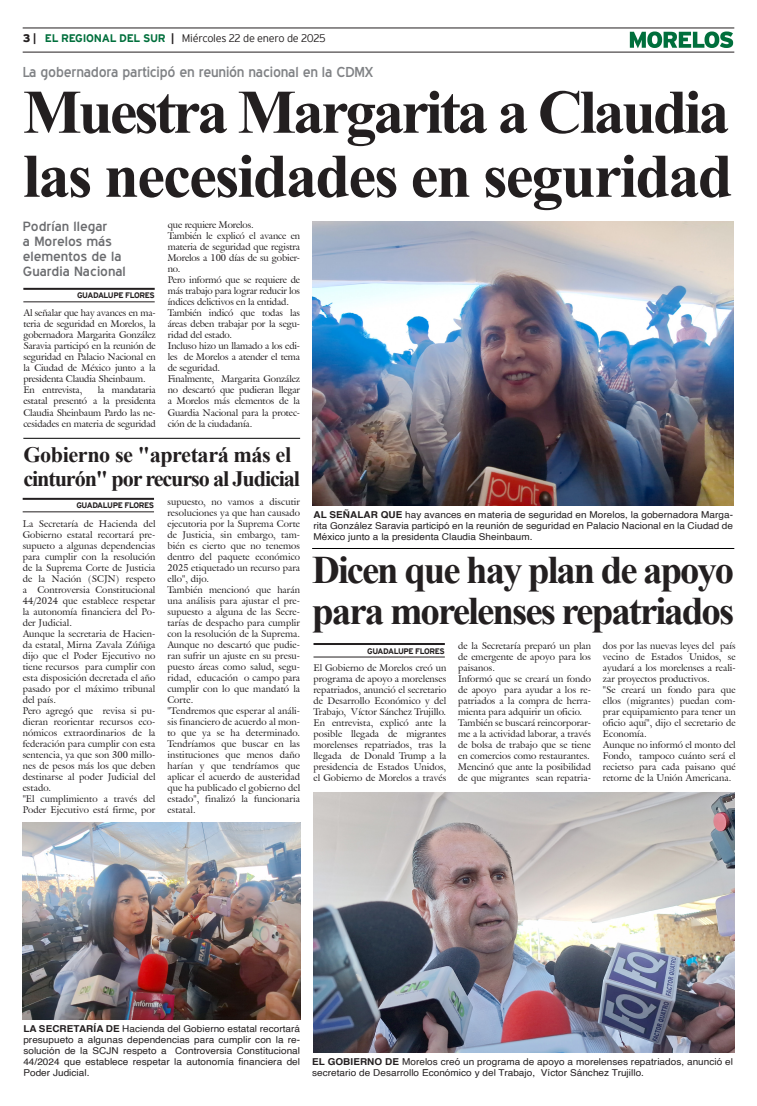
<style>
.page{position:relative;width:757px;height:1106px;background:#fff}
.page>*{position:absolute;margin:0;border:0;box-sizing:border-box;transform-origin:0 0}
.Cabeza_01{font:700 62px "Times New Roman";letter-spacing:-.03em;color:#231f20}
.Cabeza_01-2{font:700 62px "Times New Roman";letter-spacing:-.05em;color:#231f20}
.Cabeza_02{font:700 39px "Times New Roman";letter-spacing:-.05em;color:#231f20}
.Cabeza_03{font:700 22px "Times New Roman";letter-spacing:-.05em;color:#231f20}
.Cabeza_03-2{font:700 22px "Times New Roman";letter-spacing:-.02em;color:#231f20}
.Balazo_01{font:14px "Blue Highway";letter-spacing:-.015em;color:#808285;scale:1.05 1}
.Sumario_Portada{font:13px/15px "Blue Highway";color:#6c6d70;scale:1.1 1}
.t1{font:300 11px "Interstate";letter-spacing:-.025em;color:#231f20}
.t2{font:9.5px/11px "Galliard IT Cby BT";letter-spacing:.005em;color:#231f20;text-align:justify}
.Pie_de_foto{font:9.5px/11px "Helvetica";letter-spacing:.005em;color:#231f20;text-align:justify;scale:1.05 1}
.t3{font:700 8px "Interstate";letter-spacing:-.05em;color:#231f20}
.s1{font-weight:900}
.s2{font-weight:700}
.s3{font-weight:700;color:#006f3c}
</style>
<div class="page">
<hr style="left:23px;top:28px;width:711px;height:1px;background:#231f20">
<hr style="left:23px;top:52px;width:711px;height:1px;background:#231f20">
<svg style="left:630px;top:31px;width:103px;height:17px"></svg>
<hr style="left:23px;top:288px;width:132px;height:2px;background:#231f20">
<hr style="left:23px;top:301px;width:132px;height:1px;background:#231f20">
<hr style="left:23px;top:498px;width:131px;height:2px;background:#231f20">
<hr style="left:23px;top:511px;width:131px;height:1px;background:#231f20">
<hr style="left:23px;top:438px;width:277px;height:1px;background:#000">
<hr style="left:313px;top:643px;width:132px;height:2px;background:#231f20">
<hr style="left:313px;top:656px;width:132px;height:1px;background:#231f20">
<hr style="left:312px;top:548px;width:422px;height:1px;background:#000">
<img style="left:312px;top:221px;width:421px;height:284px">
<img style="left:313px;top:792px;width:421px;height:260px">
<img style="left:23px;top:822px;width:277px;height:197px">
<p class="t1" style="left:23px;top:32px;width:304px"><span class="s1">3</span> <span class="s2">|</span> <span class="s3">EL REGIONAL DEL SUR</span> <span class="s2">|</span> Miércoles 22 de enero de 2025</p>
<p class="Balazo_01" style="left:23px;top:64px;width:335px">La gobernadora participó en reunión nacional en la CDMX</p>
<p class="Cabeza_01-2" style="left:23px;top:67px;width:708px">Muestra Margarita a Claudia</p>
<p class="Cabeza_01" style="left:23px;top:131px;width:711px">las necesidades en seguridad</p>
<p class="Sumario_Portada" style="left:23px;top:219px;width:95px">Podrían llegar<br>a Morelos más elementos de la<br>Guardia Nacional</p>
<p class="t3" style="left:77px;top:291px;width:79px">GUADALUPE FLORES</p>
<p class="t2" style="left:168px;top:219px;width:88px">que requiere Morelos.</p>
<p class="t2" style="left:168px;top:230px;width:134px">También le explicó el avance en materia de seguridad que registra Morelos a 100 días de su gobier&shy;no.</p>
<p class="t2" style="left:168px;top:274px;width:134px">Pero informó que se requiere de más trabajo para lograr reducir los índices delictivos en la entidad.</p>
<p class="t2" style="left:168px;top:307px;width:134px">También indicó que todas las áreas deben trabajar por la segu&shy;ridad del estado.</p>
<p class="t2" style="left:168px;top:340px;width:134px">Incluso hizo un llamado a los edi&shy;les de Morelos a atender el tema de seguridad.</p>
<p class="t2" style="left:168px;top:373px;width:134px">Finalmente, Margarita González no descartó que pudieran llegar a Morelos más elementos de la Guardia Nacional para la protec&shy;ción de la ciudadanía.</p>
<p class="t2" style="left:23px;top:307px;width:134px">Al señalar que hay avances en ma&shy;teria de seguridad en Morelos, la gobernadora Margarita González Saravia participó en la reunión de seguridad en Palacio Nacional en la Ciudad de México junto a la presidenta Claudia Sheinbaum.</p>
<p class="t2" style="left:23px;top:384px;width:60px">En entrevista,</p>
<p class="t2" style="left:23px;top:384px;width:134px;text-indent:74px">la mandataria estatal presentó a la presidenta Claudia Sheinbaum Pardo las ne&shy;cesidades en materia de seguridad</p>
<p class="Cabeza_03-2" style="left:23px;top:438px;width:269px">Gobierno se "apretará más el</p>
<p class="Cabeza_03" style="left:23px;top:462px;width:278px">cinturón" por recurso al Judicial</p>
<p class="t3" style="left:76px;top:501px;width:79px">GUADALUPE FLORES</p>
<p class="t2" style="left:167px;top:496px;width:134px">supuesto, no vamos a discutir resoluciones ya que han causado ejecutoria por la Suprema Corte de Justicia, sin embargo, tam&shy;bién es cierto que no tenemos dentro del paquete económico 2025 etiquetado un recurso para ello", dijo.</p>
<p class="t2" style="left:167px;top:584px;width:134px">También mencionó que harán una análisis para ajustar el pre&shy;supuesto a alguna de las Secre&shy;tarías de despacho para cumplir con la resolución de la Suprema.</p>
<p class="t2" style="left:167px;top:639px;width:134px">Aunque no descartó que pudie&shy;ran sufrir un ajuste en su presu&shy;puesto áreas como salud, segu&shy;ridad, educación o campo para cumplir con lo que mandató la Corte.</p>
<p class="t2" style="left:167px;top:705px;width:134px">"Tendremos que esperar al análi&shy;sis financiero de acuerdo al mon&shy;to que ya se ha determinado.<br>Tendríamos que buscar en las instituciones que menos daño harían y que tendríamos que aplicar el acuerdo de austeridad que ha publicado el gobierno del estado", finalizó la funcionaria estatal.</p>
<p class="t2" style="left:23px;top:518px;width:134px">La Secretaría de Hacienda del Gobierno estatal recortará pre&shy;supueto a algunas dependencias para cumplir con la resolución de la Suprema Corte de Justicia de la Nación (SCJN) respeto a Controversia Constitucional 44/2024 que establece respetar la autonomía financiera del Po&shy;der Judicial.</p>
<p class="t2" style="left:23px;top:628px;width:134px">Aunque la secretaria de Hacien&shy;da estatal, Mirna Zavala Zúñiga dijo que el Poder Ejecutivo no tiene recursos para cumplir con esta disposición decretada el año pasado por el máximo tribunal del país.</p>
<p class="t2" style="left:23px;top:705px;width:134px">Pero agregó que revisa si pu&shy;dieran reorientar recursos eco&shy;nómicos extraordinarios de la federación para cumplir con esta sentencia, ya que son 300 millo&shy;nes de pesos más los que deben destinarse al poder Judicial del estado.</p>
<p class="t2" style="left:23px;top:793px;width:134px">"El cumplimiento a través del<br>Poder Ejecutivo está firme, por</p>
<p class="Pie_de_foto" style="left:313px;top:509px;width:401px"><span class="s2">AL SEÑALAR QUE</span> hay avances en materia de seguridad en Morelos, la gobernadora Marga&shy;rita González Saravia participó en la reunión de seguridad en Palacio Nacional en la Ciudad de México junto a la presidenta Claudia Sheinbaum.</p>
<p class="Cabeza_02" style="left:312px;top:542px;width:424px">Dicen que hay plan de apoyo</p>
<p class="Cabeza_02" style="left:312px;top:583px;width:424px">para morelenses repatriados</p>
<p class="t3" style="left:367px;top:646px;width:79px">GUADALUPE FLORES</p>
<p class="t2" style="left:458px;top:640px;width:134px">de la Secretaría preparó un plan de emergente de apoyo para los paisanos.</p>
<p class="t2" style="left:458px;top:673px;width:134px">Informó que se creará un fondo de apoyo para ayudar a los re&shy;patriados a la compra de herra&shy;mienta para adquirir un oficio.</p>
<p class="t2" style="left:458px;top:717px;width:134px">También se buscará reincorporar&shy;me a la actividad laborar, a través de bolsa de trabajo que se tiene en comercios como restaurantes.</p>
<p class="t2" style="left:458px;top:761px;width:134px">Mencinó que ante la posibilidad de que migrantes sean repatria-</p>
<p class="t2" style="left:603px;top:640px;width:134px">dos por las nuevas leyes del país vecino de Estados Unidos, se ayudará a los morelenses a reali&shy;zar proyectos productivos.</p>
<p class="t2" style="left:603px;top:684px;width:134px">"Se creará un fondo para que ellos (migrantes) puedan com&shy;prar equipamiento para tener un oficio aquí", dijo el secretario de Economía.</p>
<p class="t2" style="left:603px;top:739px;width:134px">Aunque no informó el monto del Fondo, tampoco cuánto será el recietso para cada paisano qué retorne de la Unión Americana.</p>
<p class="t2" style="left:313px;top:662px;width:134px">El Gobierno de Morelos creó un programa de apoyo a morelenses repatriados, anunció el secretario de Desarrollo Económico y del Trabajo, Víctor Sánchez Trujillo.</p>
<p class="t2" style="left:313px;top:717px;width:134px">En entrevista, explicó ante la posible llegada de migrantes morelenses repatriados, tras la llegada de Donald Trump a la presidencia de Estados Unidos, el Gobierno de Morelos a través</p>
<p class="Pie_de_foto" style="left:23px;top:1023px;width:265px"><span class="s2">LA SECRETARÍA DE</span> Hacienda del Gobierno estatal recortará presupueto a algunas dependencias para cumplir con la re&shy;solución de la SCJN respeto a Controversia Constitucional 44/2024 que establece respetar la autonomía financiera del Poder Judicial.</p>
<p class="Pie_de_foto" style="left:312px;top:1056px;width:402px"><span class="s2">EL GOBIERNO DE</span> Morelos creó un programa de apoyo a morelenses repatriados, anunció el secretario de Desarrollo Económico y del Trabajo, Víctor Sánchez Trujillo.</p>
</div>
